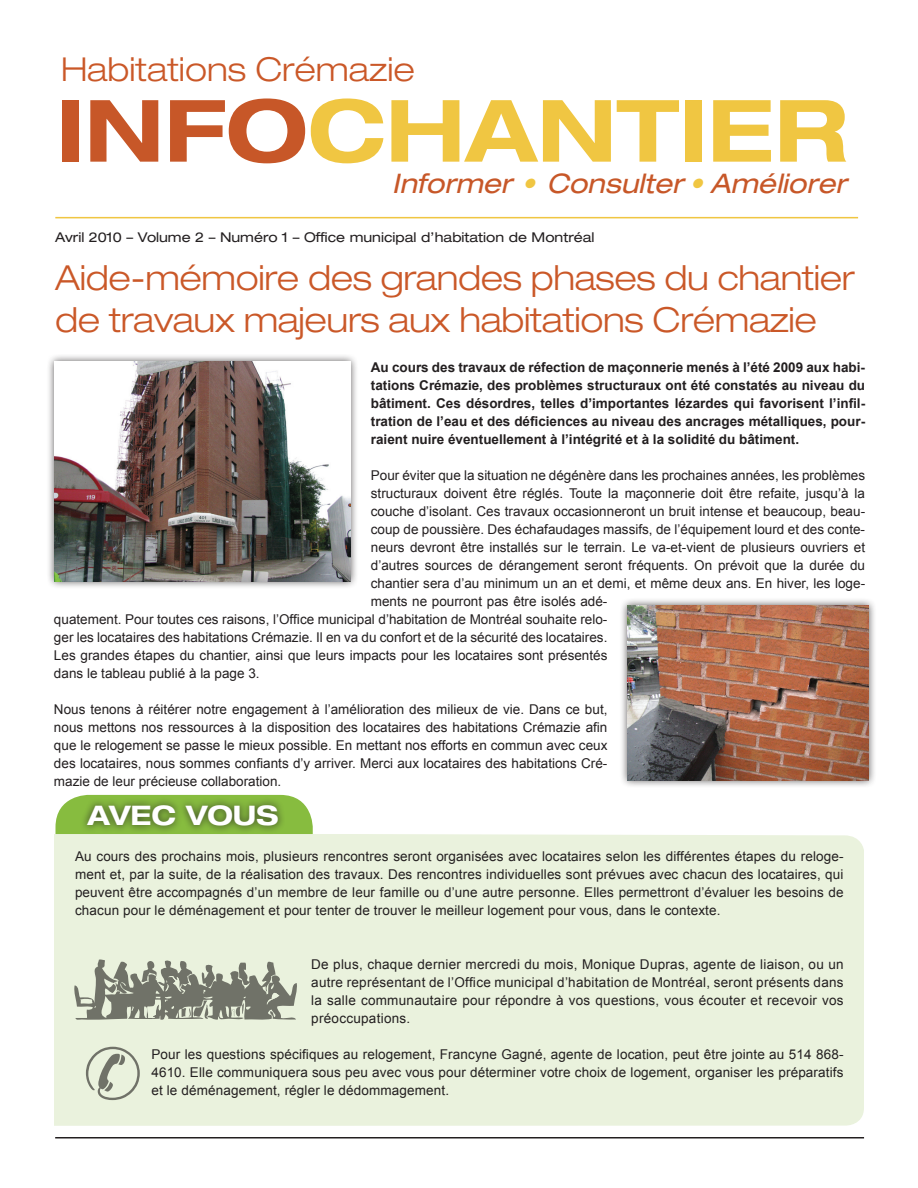
<style>
.page{position:relative;width:918px;height:1188px;background:#fff}
.page>*{position:absolute;margin:0;border:0;box-sizing:border-box;transform-origin:0 0}
.t1{font:700 expanded 86.1px "Helvetica Neue";color:#f0c642}
.t2{font:300 expanded 34.5px/42px "Helvetica Neue";letter-spacing:-.01em;color:#ca5828}
.t3{font:300 expanded 33px "Helvetica Neue";color:#ca5828}
.t4{font:italic expanded 27px "Helvetica Neue";color:#c75728}
.t5{font:700 expanded 27px "Helvetica Neue";color:#fff}
.t6{font:13.5px/18px "Arial";color:#231f20;text-align:justify}
.t7{font:700 13.5px/18px "Arial";color:#231f20;text-align:justify}
.t8{font:expanded 13.5px "Helvetica Neue";color:#231f20}
.s1{color:#c75728}
.s2{color:#f0c642}
</style>
<div class="page">
<svg style="left:56px;top:795px;width:257px;height:39px"></svg>
<div style="left:54px;top:834px;width:810px;height:292px;background:#eaf2dd"></div>
<hr style="left:55px;top:217px;width:803px;height:1px;background:#f0c642">
<hr style="left:55px;top:1137px;width:809px;height:1px;background:#231f20">
<div style="left:79px;top:797px;width:206px;height:37px;background:#231f20;opacity:.75"></div>
<div style="left:46px;top:354px;width:313px;height:236px;background:#231f20;opacity:.75"></div>
<img style="left:54px;top:362px;width:297px;height:219px">
<div style="left:619px;top:597px;width:258px;height:192px;background:#231f20;opacity:.75"></div>
<img style="left:628px;top:606px;width:240px;height:174px">
<svg style="left:73px;top:959px;width:225px;height:62px;background:#a5aa9b"></svg>
<div style="left:86px;top:1046px;width:54px;height:54px;background:#eaf2dd"></div>
<h3 class="t3" style="left:61px;top:50px;width:355px">Habitations Crémazie</h3>
<h1 class="t1" style="left:56px;top:77px;width:793px"><span class="s1">INFO</span>CHANTIER</h1>
<h3 class="t4" style="left:392px;top:167px;width:463px">Informer <span class="s2">•</span> Consulter<span class="s2">•</span> Améliorer</h3>
<p class="t8" style="left:55px;top:229px;width:541px">Avril 2010 – Volume 2 – Numéro 1 – Office municipal d’habitation de Montréal</p>
<h2 class="t2" style="left:55px;top:256px;width:801px">Aide-mémoire des grandes phases du chantier de travaux majeurs aux habitations Crémazie</h2>
<p class="t7" style="left:371px;top:358px;width:496px">Au cours des travaux de réfection de maçonnerie menés à l’été 2009 aux habi&shy;tations Crémazie, des problèmes structuraux ont été constatés au niveau du bâtiment. Ces désordres, telles d’importantes lézardes qui favorisent l’infil&shy;tration de l’eau et des déficiences au niveau des ancrages métalliques, pour&shy;raient nuire éventuellement à l’intégrité et à la solidité du bâtiment.</p>
<p class="t6" style="left:371px;top:466px;width:496px">Pour éviter que la situation ne dégénère dans les prochaines années, les problèmes</p>
<p class="t6" style="left:371px;top:484px;width:496px">structuraux doivent être réglés. Toute la maçonnerie doit être refaite, jusqu’à la</p>
<p class="t6" style="left:371px;top:502px;width:496px">couche d’isolant. Ces travaux occasionneront un bruit intense et beaucoup, beau-</p>
<p class="t6" style="left:371px;top:520px;width:496px">coup de poussière. Des échafaudages massifs, de l’équipement lourd et des conte-</p>
<p class="t6" style="left:371px;top:538px;width:496px">neurs devront être installés sur le terrain. Le va-et-vient de plusieurs ouvriers et</p>
<p class="t6" style="left:371px;top:556px;width:496px">d’autres sources de dérangement seront fréquents. On prévoit que la durée du</p>
<p class="t6" style="left:371px;top:574px;width:496px">chantier sera d’au minimum un an et demi, et même deux ans. En hiver, les loge-</p>
<p class="t6" style="left:371px;top:592px;width:238px">ments ne pourront pas être isolés adé-</p>
<p class="t6" style="left:54px;top:610px;width:555px">quatement. Pour toutes ces raisons, l’Office municipal d’habitation de Montréal souhaite relo-</p>
<p class="t6" style="left:54px;top:628px;width:555px">ger les locataires des habitations Crémazie. Il en va du confort et de la sécurité des locataires.</p>
<p class="t6" style="left:54px;top:646px;width:555px">Les grandes étapes du chantier, ainsi que leurs impacts pour les locataires sont présentés</p>
<p class="t6" style="left:54px;top:664px;width:207px">dans le tableau publié à la page 3.</p>
<p class="t6" style="left:54px;top:700px;width:555px">Nous tenons à réitérer notre engagement à l’amélioration des milieux de vie. Dans ce but, nous mettons nos ressources à la disposition des locataires des habitations Crémazie afin que le relogement se passe le mieux possible. En mettant nos efforts en commun avec ceux des locataires, nous sommes confiants d’y arriver. Merci aux locataires des habitations Cré&shy;mazie de leur précieuse collaboration.</p>
<h3 class="t5" style="left:88px;top:799px;width:192px">AVEC VOUS</h3>
<p class="t6" style="left:75px;top:847px;width:770px">Au cours des prochains mois, plusieurs rencontres seront organisées avec locataires selon les différentes étapes du reloge&shy;ment et, par la suite, de la réalisation des travaux. Des rencontres individuelles sont prévues avec chacun des locataires, qui peuvent être accompagnés d’un membre de leur famille ou d’une autre personne. Elles permettront d’évaluer les besoins de chacun pour le déménagement et pour tenter de trouver le meilleur logement pour vous, dans le contexte.</p>
<p class="t6" style="left:311px;top:955px;width:534px">De plus, chaque dernier mercredi du mois, Monique Dupras, agente de liaison, ou un autre représentant de l’Office municipal d’habitation de Montréal, seront présents dans la salle communautaire pour répondre à vos questions, vous écouter et recevoir vos préoccupations.</p>
<p class="t6" style="left:151px;top:1045px;width:694px">Pour les questions spécifiques au relogement, Francyne Gagné, agente de location, peut être jointe au 514 868- 4610. Elle communiquera sous peu avec vous pour déterminer votre choix de logement, organiser les préparatifs et le déménagement, régler le dédommagement.</p>
</div>
